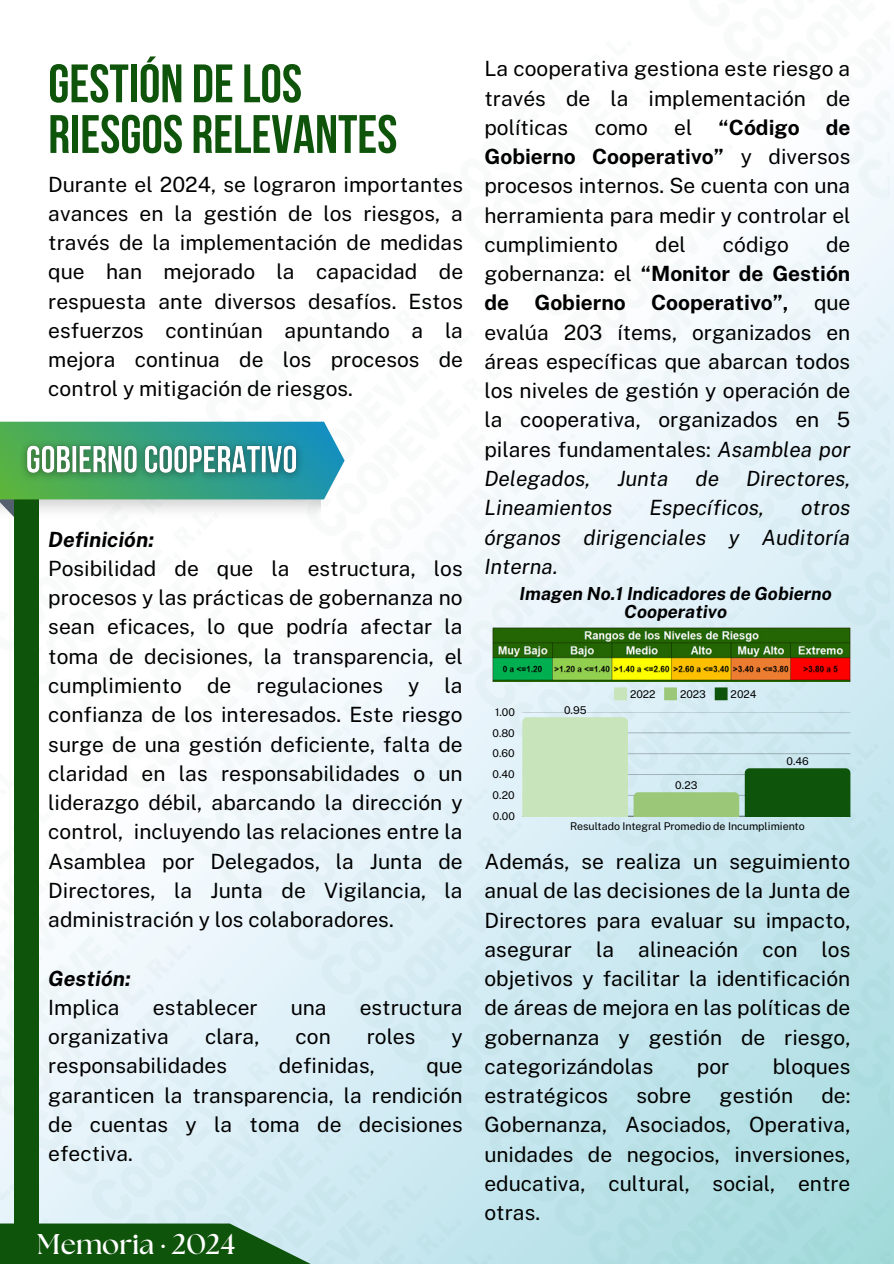
<style>
.page{position:relative;width:894px;height:1264px;background:#fff}
.page>*{position:absolute;margin:0;border:0;box-sizing:border-box;transform-origin:0 0}
.t1{font:700 54px/50.7px "Bebas Neue";color:#0f540b}
.t2{font:700 28.5px "The Seasons";color:#fff}
.t3{font:21px/29.2px "Public Sans";color:#000;text-align:justify}
.t4{font:italic 21px/29.2px "Public Sans";color:#000;text-align:justify}
.t5{font:italic 700 21px/29.2px "Public Sans";color:#000}
.t6{font:italic 700 18px/18px "Public Sans";color:#000;text-align:center}
.t7{font:10.65px "Public Sans";color:#000}
.s1{font-weight:700;font-style:italic}
.s2{font-weight:400;font-style:normal}
.s3{font-weight:700}
.s4{font-style:italic}
</style>
<div class="page">
<img style="left:0;top:72px;width:889px;height:1191px">
<div style="left:14px;top:464px;width:24px;height:759px;background:#0f540b"></div>
<svg style="left:0;top:421px;width:344px;height:100px"></svg>
<svg style="left:0;top:1223px;width:321px;height:40px;background:#2f6d31"></svg>
<img style="left:492px;top:627px;width:358px;height:54px">
<img style="left:14px;top:433px;width:296px;height:56px">
<div style="left:614px;top:687px;width:12px;height:13px;background:#c8e4bb"></div>
<div style="left:664px;top:687px;width:12px;height:13px;background:#9bc778"></div>
<div style="left:714px;top:687px;width:13px;height:13px;background:#0f540b"></div>
<hr style="left:522px;top:816px;width:328px;height:1px;background:#000;opacity:.6">
<hr style="left:522px;top:795px;width:328px;height:1px;background:#000;opacity:.25">
<hr style="left:522px;top:774px;width:328px;height:1px;background:#000;opacity:.25">
<hr style="left:522px;top:753px;width:328px;height:1px;background:#a6bbc1">
<hr style="left:522px;top:732px;width:328px;height:1px;background:#afc5cb">
<hr style="left:522px;top:712px;width:328px;height:1px;background:#bccfd5">
<div style="left:522px;top:717px;width:105px;height:99px;background:#c8e4bb"></div>
<svg style="left:633px;top:768px;width:217px;height:48px;background:#669864"></svg>
<p class="t1" style="left:48px;top:63px;width:350px">GESTIÓN DE LOS<br>RIESGOS RELEVANTES</p>
<h1 class="t3" style="left:48px;top:169px;width:416px">Durante el 2024, se lograron importantes avances en la gestión de los riesgos, a través de la implementación de medidas que han mejorado la capacidad de respuesta ante diversos desafíos. Estos esfuerzos continúan apuntando a la mejora continua de los procesos de control y mitigación de riesgos.</h1>
<h4 class="t3" style="left:48px;top:524px;width:416px;text-align:left"><span class="s1">Definición:<br></span>Posibilidad de que la estructura, los procesos y las prácticas de gobernanza no sean eficaces, lo que podría afectar la toma de decisiones, la transparencia, el cumplimiento de regulaciones y la confianza de los interesados. Este riesgo surge de una gestión deficiente, falta de claridad en las responsabilidades o un liderazgo débil, abarcando la dirección y control, incluyendo las relaciones entre la Asamblea por Delegados, la Junta de Directores, la Junta de Vigilancia, la administración y los colaboradores.</h4>
<p class="t5" style="left:48px;top:963px;width:84px">Gestión:<br><span class="s2">Implica</span></p>
<p class="t3" style="left:153px;top:992px;width:106px">establecer</p>
<p class="t3" style="left:290px;top:992px;width:37px">una</p>
<p class="t3" style="left:359px;top:992px;width:104px">estructura</p>
<p class="t3" style="left:48px;top:1021px;width:122px">organizativa</p>
<p class="t3" style="left:205px;top:1021px;width:56px">clara,</p>
<p class="t3" style="left:295px;top:1021px;width:37px">con</p>
<p class="t3" style="left:366px;top:1021px;width:50px">roles</p>
<p class="t3" style="left:451px;top:1021px;width:13px">y</p>
<p class="t3" style="left:48px;top:1051px;width:180px">responsabilidades</p>
<p class="t3" style="left:279px;top:1051px;width:98px">definidas,</p>
<p class="t3" style="left:48px;top:1051px;width:416px;text-indent:378px">que garanticen la transparencia, la rendición de cuentas y la toma de decisiones efectiva.</p>
<p class="t2" style="left:37px;top:1230px;width:199px">Memoria · 2024</p>
<h4 class="t3" style="left:484px;top:54px;width:367px">La cooperativa gestiona este riesgo a través de la implementación de políticas</h4>
<h4 class="t3" style="left:484px;top:112px;width:367px;text-indent:234px"><span class="s3">“Código de Gobierno Cooperativo”</span> y diversos procesos internos. Se cuenta con una herramienta para medir y controlar el cumplimiento</h4>
<h4 class="t3" style="left:594px;top:112px;width:55px">como</h4>
<h4 class="t3" style="left:674px;top:112px;width:20px">el</h4>
<h4 class="t3" style="left:484px;top:229px;width:367px;text-indent:341px">de gobernanza: el <span class="s3">“Monitor de Gestión de Gobierno Cooperativo”,</span> que evalúa 203 ítems, organizados en áreas específicas que abarcan todos los niveles de gestión y operación de la cooperativa, organizados en 5 pilares fundamentales: <span class="s4">Asamblea por Delegados,</span></h4>
<h4 class="t3" style="left:655px;top:229px;width:32px">del</h4>
<h4 class="t3" style="left:722px;top:229px;width:67px">código</h4>
<h4 class="t4" style="left:617px;top:463px;width:53px">Junta</h4>
<h4 class="t4" style="left:695px;top:463px;width:25px">de</h4>
<h4 class="t4" style="left:746px;top:463px;width:106px">Directores,</h4>
<h4 class="t4" style="left:484px;top:493px;width:130px">Lineamientos</h4>
<h4 class="t4" style="left:649px;top:493px;width:116px">Específicos,</h4>
<h4 class="t4" style="left:484px;top:493px;width:367px;text-indent:316px">otros órganos dirigenciales y Auditoría Interna.</h4>
<h3 class="t6" style="left:519px;top:584px;width:313px">Imagen No.1 Indicadores de Gobierno<br>Cooperativo</h3>
<p class="t7" style="left:495px;top:705px;width:21px">1.00</p>
<p class="t7" style="left:564px;top:703px;width:24px">0.95</p>
<p class="t7" style="left:492px;top:726px;width:24px">0.80</p>
<p class="t7" style="left:492px;top:747px;width:24px">0.60</p>
<p class="t7" style="left:492px;top:768px;width:24px">0.40</p>
<p class="t7" style="left:492px;top:789px;width:24px">0.20</p>
<p class="t7" style="left:630px;top:687px;width:27px">2022</p>
<p class="t7" style="left:680px;top:687px;width:27px">2023</p>
<p class="t7" style="left:730px;top:687px;width:27px">2024</p>
<p class="t7" style="left:675px;top:778px;width:24px">0.23</p>
<p class="t7" style="left:786px;top:754px;width:24px">0.46</p>
<p class="t7" style="left:493px;top:809px;width:23px">0.00</p>
<p class="t7" style="left:570px;top:819px;width:236px">Resultado Integral Promedio de Incumplimiento</p>
<h4 class="t3" style="left:484px;top:846px;width:367px">Además, se realiza un seguimiento anual de las decisiones de la Junta de Directores para evaluar su impacto, asegurar la alineación con los objetivos y facilitar la identificación de áreas de mejora en las políticas de gobernanza y gestión de riesgo, categorizándolas</h4>
<h4 class="t3" style="left:696px;top:1051px;width:34px">por</h4>
<h4 class="t3" style="left:772px;top:1051px;width:79px">bloques</h4>
<h4 class="t3" style="left:484px;top:1080px;width:367px;text-indent:337px">de:<br>Gobernanza, Asociados, Operativa, unidades de negocios, inversiones, educativa, cultural, social, entre otras.</h4>
<h4 class="t3" style="left:484px;top:1080px;width:125px">estratégicos</h4>
<h4 class="t3" style="left:636px;top:1080px;width:56px">sobre</h4>
<h4 class="t3" style="left:719px;top:1080px;width:75px">gestión</h4>
</div>
